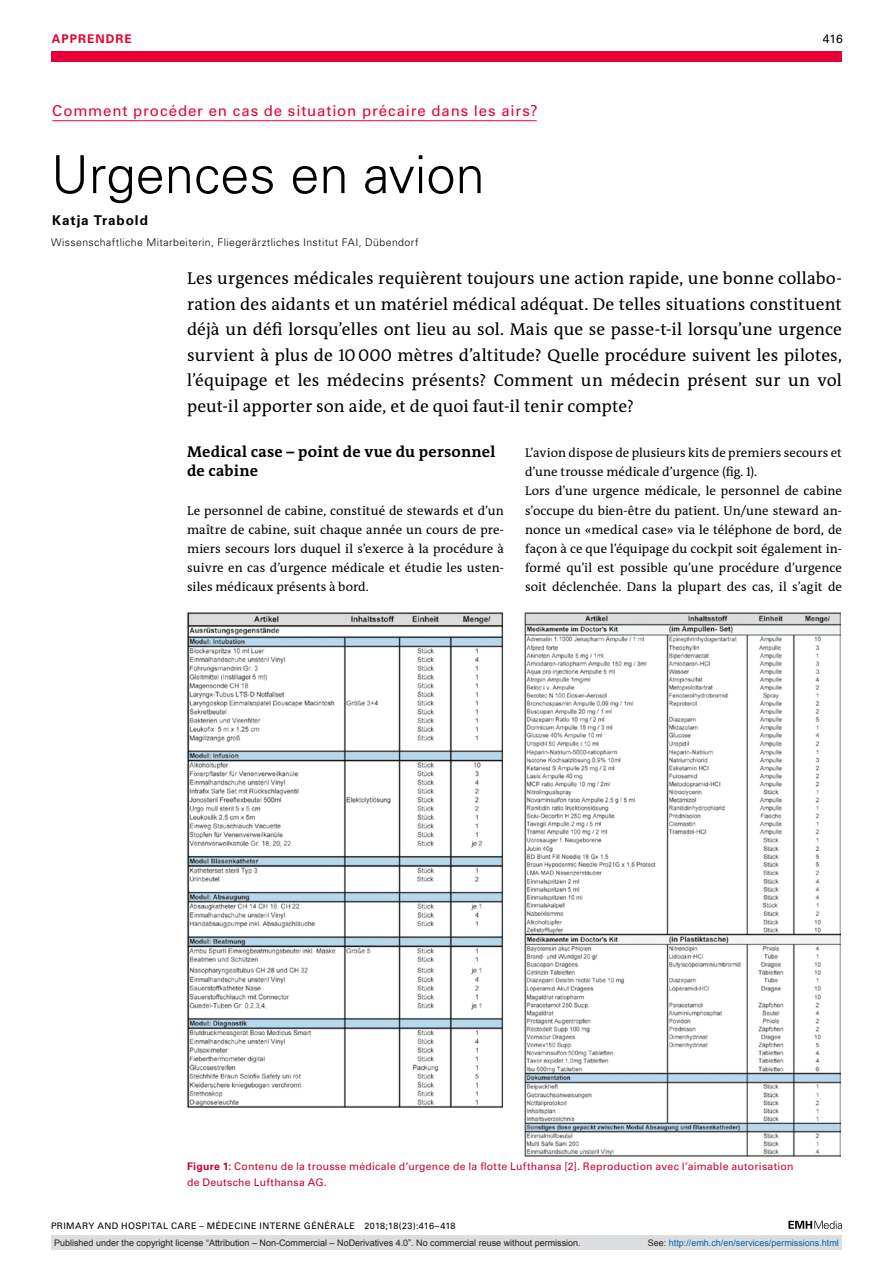
<style>
.page{position:relative;width:893px;height:1263px;background:#fff}
.page>*{position:absolute;margin:0;border:0;box-sizing:border-box;transform-origin:0 0}
.t1{font:300 52.5px "Univers LT Std";color:#000}
.t2{font:17.25px/25.5px "The Antiqua B W5 Plain";color:#000;text-align:justify}
.t3{font:700 15.75px/19.2px "The Antiqua B W7";letter-spacing:.015em;color:#000}
.t4{font:15px "Univers LT Std";letter-spacing:.06em;color:#e70038}
.t5{font:700 13.5px "Univers LT Std";letter-spacing:.065em;color:#000}
.t6{font:12.75px/19.2px "The Antiqua B W5 Plain";letter-spacing:.005em;color:#000;text-align:justify}
.t7{font:700 12px "Univers LT Std";letter-spacing:.085em;color:#e70038}
.t8{font:12px "Univers LT Std";color:#000}
.t9{font:10.5px/15.8px "Univers LT Std";letter-spacing:.02em;color:#cb0030}
.t10{font:300 10.5px "Univers LT Std";letter-spacing:.04em;color:#000}
.t11{font:9px "Arial";color:#231f20}
.t12{font:9px "Univers LT Std";letter-spacing:.05em;color:#000}
.t13{font:9px "Arial";color:#0166b3}
.s1{font-weight:700}
.s2{color:#231f20}
</style>
<div class="page">
<div style="left:51px;top:51px;width:791px;height:11px;background:#e70038"></div>
<svg style="left:788px;top:1221px;width:54px;height:8px"></svg>
<hr style="left:52px;top:120px;width:485px;height:1px;background:#e70038">
<img style="left:187px;top:612px;width:653px;height:545px">
<div style="left:51px;top:1235px;width:791px;height:15px;background:#dcdddf"></div>
<p class="t7" style="left:52px;top:31px;width:81px">APPRENDRE</p>
<p class="t8" style="left:823px;top:31px;width:21px">416</p>
<p class="t4" style="left:52px;top:102px;width:487px">Comment procéder en cas de situation précaire dans les airs?</p>
<h1 class="t1" style="left:51px;top:143px;width:435px">Urgences en avion</h1>
<p class="t5" style="left:52px;top:212px;width:97px">Katja Trabold</p>
<p class="t10" style="left:51px;top:236px;width:369px">Wissenschaftliche Mitarbeiterin, Fliegerärztliches Institut FAI, Dübendorf</p>
<p class="t2" style="left:187px;top:266px;width:656px">Les urgences médicales requièrent toujours une action rapide, une bonne collabo&shy;ration des aidants et un matériel médical adéquat. De telles situations constituent déjà un défi lorsqu’elles ont lieu au sol. Mais que se passe-t-il lorsqu’une urgence survient à plus de 10000 mètres d’altitude? Quelle procédure suivent les pilotes, l’équipage et les médecins présents? Comment un médecin présent sur un vol peut-il apporter son aide, et de quoi faut-il tenir compte?</p>
<p class="t6" style="left:525px;top:443px;width:318px;text-align:left">L’avion dispose de plusieurs kits de premiers secours et d’une trousse médicale d’urgence (fig. 1).<br>Lors d’une urgence médicale, le personnel de cabine s’occupe du bien-être du patient. Un/une steward an&shy;nonce un «medical case» via le téléphone de bord, de façon à ce que l’équipage du cockpit soit également in&shy;formé qu’il est possible qu’une procédure d’urgence soit déclenchée. Dans la plupart des cas, il s’agit de</p>
<p class="t3" style="left:187px;top:442px;width:310px">Medical case – point de vue du personnel de cabine</p>
<p class="t6" style="left:187px;top:501px;width:318px">Le personnel de cabine, constitué de stewards et d’un maître de cabine, suit chaque année un cours de pre&shy;miers secours lors duquel il s’exerce à la procédure à suivre en cas d’urgence médicale et étudie les usten&shy;siles médicaux présents à bord.</p>
<p class="t9" style="left:187px;top:1159px;width:608px"><span class="s1">Figure 1:</span> Contenu de la trousse médicale d’urgence de la flotte Lufthansa [2]. Reproduction avec l’aimable autorisation de Deutsche Lufthansa AG.</p>
<p class="t12" style="left:51px;top:1220px;width:406px">PRIMARY AND HOSPITAL CARE – MÉDECINE INTERNE GÉNÉRALE 2018;18(23):416–418</p>
<p class="t11" style="left:54px;top:1237px;width:528px">Published under the copyright license “Attribution – Non-Commercial – NoDerivatives 4.0”. No commercial reuse without permission.</p>
<p class="t13" style="left:648px;top:1237px;width:193px"><span class="s2">See:</span> http://emh.ch/en/services/permissions.html</p>
</div>
